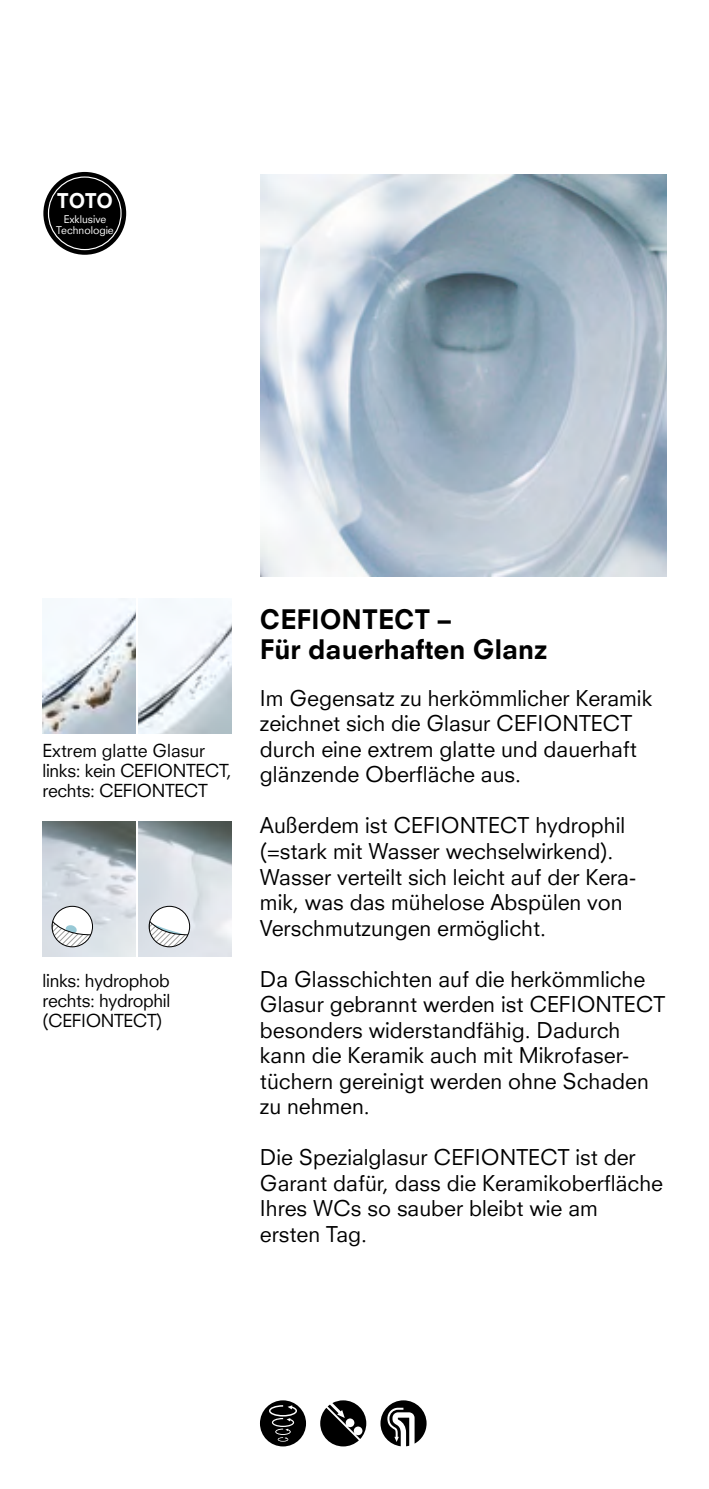
<style>
.page{position:relative;width:709px;height:1489px;background:#fff}
.page>*{position:absolute;margin:0;border:0;box-sizing:border-box;transform-origin:0 0}
.t1{font:800 26.25px/30px "Neuzeit SLT";color:#000}
.t2{font:21.25px/25.5px "Neuzeit SLT";color:#000}
.t3{font:800 19.75px "Neuzeit SLT";color:#fff}
.t4{font:17.5px/20px "Neuzeit SLT";letter-spacing:-.02em;color:#000}
.t5{font:10.25px/10.2px "Neuzeit SLT";color:#fff;text-align:center}
</style>
<div class="page">
<img style="left:261px;top:175px;width:405px;height:401px">
<img style="left:43px;top:598px;width:93px;height:135px">
<img style="left:138px;top:598px;width:93px;height:135px">
<img style="left:138px;top:821px;width:94px;height:135px">
<img style="left:43px;top:821px;width:93px;height:135px">
<div style="left:52px;top:906px;width:40px;height:40px;background:#fff;border-radius:50%"></div>
<svg style="left:52px;top:920px;width:40px;height:26px"></svg>
<div style="left:52px;top:906px;width:41px;height:40px;border:1px solid #000;border-radius:50%"></div>
<div style="left:149px;top:906px;width:41px;height:40px;background:#fff;border-radius:50%"></div>
<svg style="left:149px;top:920px;width:41px;height:26px"></svg>
<div style="left:149px;top:906px;width:41px;height:40px;border:1px solid #000;border-radius:50%"></div>
<svg style="left:320px;top:1400px;width:46px;height:46px"></svg>
<svg style="left:380px;top:1400px;width:46px;height:46px"></svg>
<svg style="left:260px;top:1400px;width:46px;height:46px"></svg>
<svg style="left:43px;top:172px;width:83px;height:83px"></svg>
<div style="left:48px;top:177px;width:73px;height:72px;background:#000;border-radius:50%"></div>
<div style="left:48px;top:176px;width:74px;height:74px;border:1px solid #fff;border-radius:50%"></div>
<p class="t3" style="left:57px;top:188px;width:58px">TOTO</p>
<p class="t5" style="left:56px;top:214px;width:59px">Exklusive<br>Technologie</p>
<p class="t4" style="left:43px;top:740px;width:191px">Extrem glatte Glasur links: kein CEFIONTECT, rechts: CEFIONTECT</p>
<p class="t4" style="left:43px;top:969px;width:129px;text-align:justify">links: hydrophob rechts: hydrophil (CEFIONTECT)</p>
<p class="t1" style="left:260px;top:604px;width:289px">CEFIONTECT –<br>Für dauerhaften Glanz</p>
<p class="t2" style="left:260px;top:685px;width:394px">Im Gegensatz zu herkömmlicher Keramik zeichnet sich die Glasur CEFIONTECT durch eine extrem glatte und dauerhaft glänzende Oberfläche aus.</p>
<p class="t2" style="left:260px;top:812px;width:378px">Außerdem ist CEFIONTECT hydrophil (=stark mit Wasser wechselwirkend).<br>Wasser verteilt sich leicht auf der Kera&shy;mik, was das mühelose Abspülen von Verschmutzungen ermöglicht.</p>
<p class="t2" style="left:260px;top:965px;width:407px">Da Glasschichten auf die herkömmliche Glasur gebrannt werden ist CEFIONTECT besonders widerstandfähig. Dadurch kann die Keramik auch mit Mikrofaser&shy;tüchern gereinigt werden ohne Schaden zu nehmen.</p>
<p class="t2" style="left:260px;top:1144px;width:404px">Die Spezialglasur CEFIONTECT ist der<br>Garant dafür, dass die Keramikoberfläche<br>Ihres WCs so sauber bleibt wie am ersten Tag.</p>
</div>
